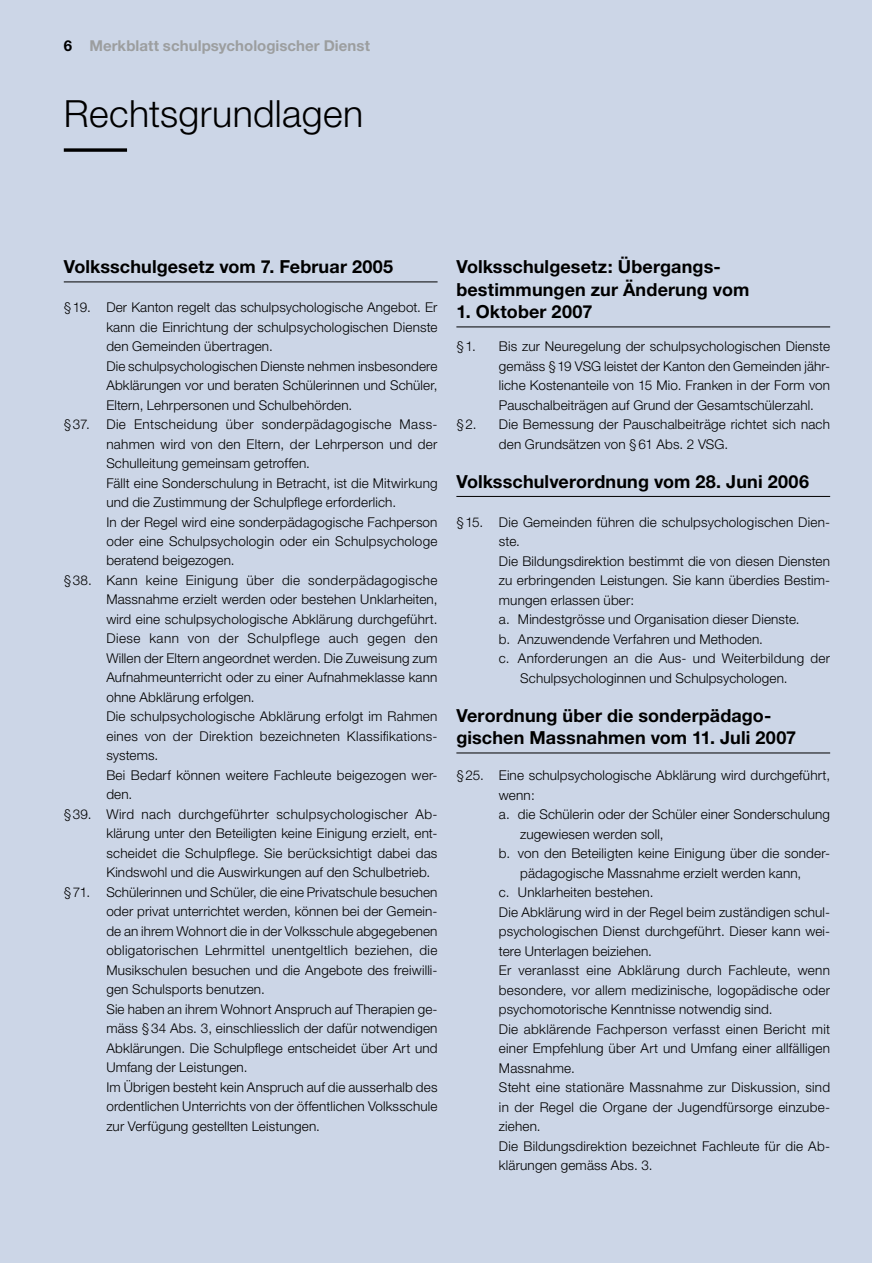
<style>
.page{position:relative;width:872px;height:1263px;background:#ccd6e7}
.page>*{position:absolute;margin:0;border:0;box-sizing:border-box;transform-origin:0 0}
.t1{font:300 37.5px "Helvetica Neue";letter-spacing:.01em;color:#000}
.t2{font:700 18px/22.5px "Helvetica Neue";letter-spacing:.005em;color:#000}
.t3{font:700 15px "Helvetica Neue";letter-spacing:.005em;color:#9c9e9f}
.t4{font:300 13.5px/19.5px "Helvetica Neue";letter-spacing:.01em;color:#000;text-align:justify}
.t5{font:300 13.5px "Helvetica Neue";letter-spacing:.03em;color:#000}
.t6{font:300 13.5px "Helvetica Neue";letter-spacing:.035em;color:#000}
.s1{color:#000}
</style>
<div class="page">
<svg style="left:64px;top:148px;width:63px;height:4px"></svg>
<hr style="left:64px;top:282px;width:373px;height:1px;background:#000">
<hr style="left:456px;top:327px;width:374px;height:1px;background:#000">
<hr style="left:456px;top:496px;width:374px;height:1px;background:#000">
<hr style="left:456px;top:753px;width:374px;height:1px;background:#000">
<p class="t3" style="left:64px;top:36px;width:308px"><span class="s1">6</span> Merkblatt schulpsychologischer Dienst</p>
<h1 class="t1" style="left:64px;top:91px;width:301px">Rechtsgrundlagen</h1>
<h2 class="t2" style="left:64px;top:255px;width:331px">Volksschulgesetz vom 7. Februar 2005</h2>
<p class="t4" style="left:64px;top:297px;width:375px">§19. Der Kanton regelt das schulpsychologische Angebot. Er</p>
<p class="t4" style="left:106px;top:317px;width:333px">kann die Einrichtung der schulpsychologischen Dienste</p>
<p class="t4" style="left:106px;top:336px;width:168px">den Gemeinden übertragen.</p>
<p class="t4" style="left:106px;top:356px;width:332px">Die schulpsychologischen Dienste nehmen insbesondere</p>
<p class="t4" style="left:106px;top:375px;width:333px">Abklärungen vor und beraten Schülerinnen und Schüler,</p>
<p class="t4" style="left:106px;top:395px;width:247px">Eltern, Lehrpersonen und Schulbehörden.</p>
<p class="t5" style="left:64px;top:416px;width:374px">§37. Die Entscheidung über sonderpädagogische Mass-</p>
<p class="t4" style="left:106px;top:434px;width:333px">nahmen wird von den Eltern, der Lehrperson und der</p>
<p class="t4" style="left:106px;top:453px;width:205px">Schulleitung gemeinsam getroffen.</p>
<p class="t4" style="left:106px;top:473px;width:333px">Fällt eine Sonderschulung in Betracht, ist die Mitwirkung</p>
<p class="t4" style="left:106px;top:492px;width:291px">und die Zustimmung der Schulpflege erforderlich.</p>
<p class="t4" style="left:106px;top:512px;width:333px">In der Regel wird eine sonderpädagogische Fachperson</p>
<p class="t4" style="left:106px;top:531px;width:333px">oder eine Schulpsychologin oder ein Schulpsychologe</p>
<p class="t4" style="left:106px;top:551px;width:130px">beratend beigezogen.</p>
<p class="t5" style="left:64px;top:572px;width:375px">§38. Kann keine Einigung über die sonderpädagogische</p>
<p class="t4" style="left:106px;top:590px;width:333px">Massnahme erzielt werden oder bestehen Unklarheiten,</p>
<p class="t4" style="left:106px;top:609px;width:333px">wird eine schulpsychologische Abklärung durchgeführt.</p>
<p class="t6" style="left:106px;top:630px;width:333px">Diese kann von der Schulpflege auch gegen den</p>
<p class="t4" style="left:106px;top:648px;width:333px">Willen der Eltern angeordnet werden. Die Zuweisung zum</p>
<p class="t4" style="left:106px;top:668px;width:333px">Aufnahmeunterricht oder zu einer Aufnahmeklasse kann</p>
<p class="t4" style="left:106px;top:687px;width:150px">ohne Abklärung erfolgen.</p>
<p class="t4" style="left:106px;top:707px;width:333px">Die schulpsychologische Abklärung erfolgt im Rahmen</p>
<p class="t4" style="left:106px;top:726px;width:331px">eines von der Direktion bezeichneten Klassifikations-</p>
<p class="t4" style="left:106px;top:746px;width:54px">systems.</p>
<p class="t4" style="left:106px;top:765px;width:333px">Bei Bedarf können weitere Fachleute beigezogen wer-</p>
<p class="t4" style="left:106px;top:784px;width:28px">den.</p>
<p class="t4" style="left:64px;top:804px;width:374px">§39. Wird nach durchgeführter schulpsychologischer Ab-</p>
<p class="t4" style="left:106px;top:823px;width:333px">klärung unter den Beteiligten keine Einigung erzielt, ent-</p>
<p class="t4" style="left:106px;top:843px;width:333px">scheidet die Schulpflege. Sie berücksichtigt dabei das</p>
<p class="t4" style="left:106px;top:862px;width:325px">Kindswohl und die Auswirkungen auf den Schulbetrieb.</p>
<p class="t4" style="left:64px;top:882px;width:375px">§71. Schülerinnen und Schüler, die eine Privatschule besuchen</p>
<p class="t4" style="left:106px;top:901px;width:333px">oder privat unterrichtet werden, können bei der Gemein-</p>
<p class="t4" style="left:106px;top:921px;width:332px">de an ihrem Wohnort die in der Volksschule abgegebenen</p>
<p class="t4" style="left:106px;top:940px;width:333px">obligatorischen Lehrmittel unentgeltlich beziehen, die</p>
<p class="t4" style="left:106px;top:960px;width:333px">Musikschulen besuchen und die Angebote des freiwilli-</p>
<p class="t4" style="left:106px;top:979px;width:160px">gen Schulsports benutzen.</p>
<p class="t4" style="left:106px;top:999px;width:333px">Sie haben an ihrem Wohnort Anspruch auf Therapien ge-</p>
<p class="t4" style="left:106px;top:1018px;width:333px">mäss §34 Abs. 3, einschliesslich der dafür notwendigen</p>
<p class="t4" style="left:106px;top:1038px;width:333px">Abklärungen. Die Schulpflege entscheidet über Art und</p>
<p class="t4" style="left:106px;top:1057px;width:143px">Umfang der Leistungen.</p>
<p class="t4" style="left:106px;top:1077px;width:333px">Im Übrigen besteht kein Anspruch auf die ausserhalb des</p>
<p class="t4" style="left:106px;top:1096px;width:333px">ordentlichen Unterrichts von der öffentlichen Volksschule</p>
<p class="t4" style="left:106px;top:1116px;width:215px">zur Verfügung gestellten Leistungen.</p>
<h2 class="t2" style="left:456px;top:255px;width:294px">Volksschulgesetz: Übergangs&shy;bestimmungen zur Änderung vom</h2>
<h2 class="t2" style="left:456px;top:300px;width:137px">1. Oktober 2007</h2>
<p class="t4" style="left:456px;top:336px;width:21px">§1.</p>
<p class="t4" style="left:499px;top:336px;width:333px">Bis zur Neuregelung der schulpsychologischen Dienste gemäss §19 VSG leistet der Kanton den Gemeinden jähr&shy;liche Kostenanteile von 15 Mio. Franken in der Form von Pauschalbeiträgen auf Grund der Gesamtschülerzahl.</p>
<p class="t4" style="left:456px;top:414px;width:22px">§2.</p>
<p class="t4" style="left:499px;top:414px;width:333px">Die Bemessung der Pauschalbeiträge richtet sich nach den Grundsätzen von §61 Abs. 2 VSG.</p>
<h2 class="t2" style="left:456px;top:469px;width:354px">Volksschulverordnung vom 28. Juni 2006</h2>
<p class="t4" style="left:456px;top:512px;width:375px">§15. Die Gemeinden führen die schulpsychologischen Dien-</p>
<p class="t4" style="left:499px;top:531px;width:23px">ste.</p>
<p class="t4" style="left:499px;top:551px;width:333px">Die Bildungsdirektion bestimmt die von diesen Diensten</p>
<p class="t4" style="left:499px;top:570px;width:333px">zu erbringenden Leistungen. Sie kann überdies Bestim-</p>
<p class="t4" style="left:499px;top:590px;width:137px">mungen erlassen über:</p>
<p class="t4" style="left:499px;top:609px;width:302px">a. Mindestgrösse und Organisation dieser Dienste.</p>
<p class="t4" style="left:499px;top:629px;width:265px">b. Anzuwendende Verfahren und Methoden.</p>
<p class="t4" style="left:499px;top:648px;width:333px">c. Anforderungen an die Aus- und Weiterbildung der</p>
<p class="t4" style="left:520px;top:668px;width:269px">Schulpsychologinnen und Schulpsychologen.</p>
<h2 class="t2" style="left:456px;top:703px;width:341px">Verordnung über die sonderpädago&shy;gischen Massnahmen vom 11. Juli 2007</h2>
<p class="t4" style="left:456px;top:765px;width:375px">§25. Eine schulpsychologische Abklärung wird durchgeführt,</p>
<p class="t4" style="left:499px;top:785px;width:37px">wenn:</p>
<p class="t4" style="left:499px;top:804px;width:333px">a. die Schülerin oder der Schüler einer Sonderschulung</p>
<p class="t4" style="left:520px;top:824px;width:145px">zugewiesen werden soll,</p>
<p class="t4" style="left:499px;top:843px;width:331px">b. von den Beteiligten keine Einigung über die sonder-</p>
<p class="t4" style="left:520px;top:863px;width:283px">pädagogische Massnahme erzielt werden kann,</p>
<p class="t4" style="left:499px;top:882px;width:156px">c. Unklarheiten bestehen.</p>
<p class="t4" style="left:499px;top:902px;width:333px">Die Abklärung wird in der Regel beim zuständigen schul-</p>
<p class="t4" style="left:499px;top:921px;width:333px">psychologischen Dienst durchgeführt. Dieser kann wei-</p>
<p class="t4" style="left:499px;top:941px;width:154px">tere Unterlagen beiziehen.</p>
<p class="t4" style="left:499px;top:960px;width:333px">Er veranlasst eine Abklärung durch Fachleute, wenn</p>
<p class="t4" style="left:499px;top:980px;width:333px">besondere, vor allem medizinische, logopädische oder</p>
<p class="t4" style="left:499px;top:999px;width:275px">psychomotorische Kenntnisse notwendig sind.</p>
<p class="t4" style="left:499px;top:1019px;width:333px">Die abklärende Fachperson verfasst einen Bericht mit</p>
<p class="t4" style="left:499px;top:1038px;width:333px">einer Empfehlung über Art und Umfang einer allfälligen</p>
<p class="t4" style="left:499px;top:1058px;width:77px">Massnahme.</p>
<p class="t4" style="left:499px;top:1077px;width:333px">Steht eine stationäre Massnahme zur Diskussion, sind</p>
<p class="t4" style="left:499px;top:1097px;width:331px">in der Regel die Organe der Jugendfürsorge einzube-</p>
<p class="t4" style="left:499px;top:1116px;width:43px">ziehen.</p>
<p class="t4" style="left:499px;top:1136px;width:331px">Die Bildungsdirektion bezeichnet Fachleute für die Ab-</p>
<p class="t4" style="left:499px;top:1155px;width:155px">klärungen gemäss Abs. 3.</p>
</div>
